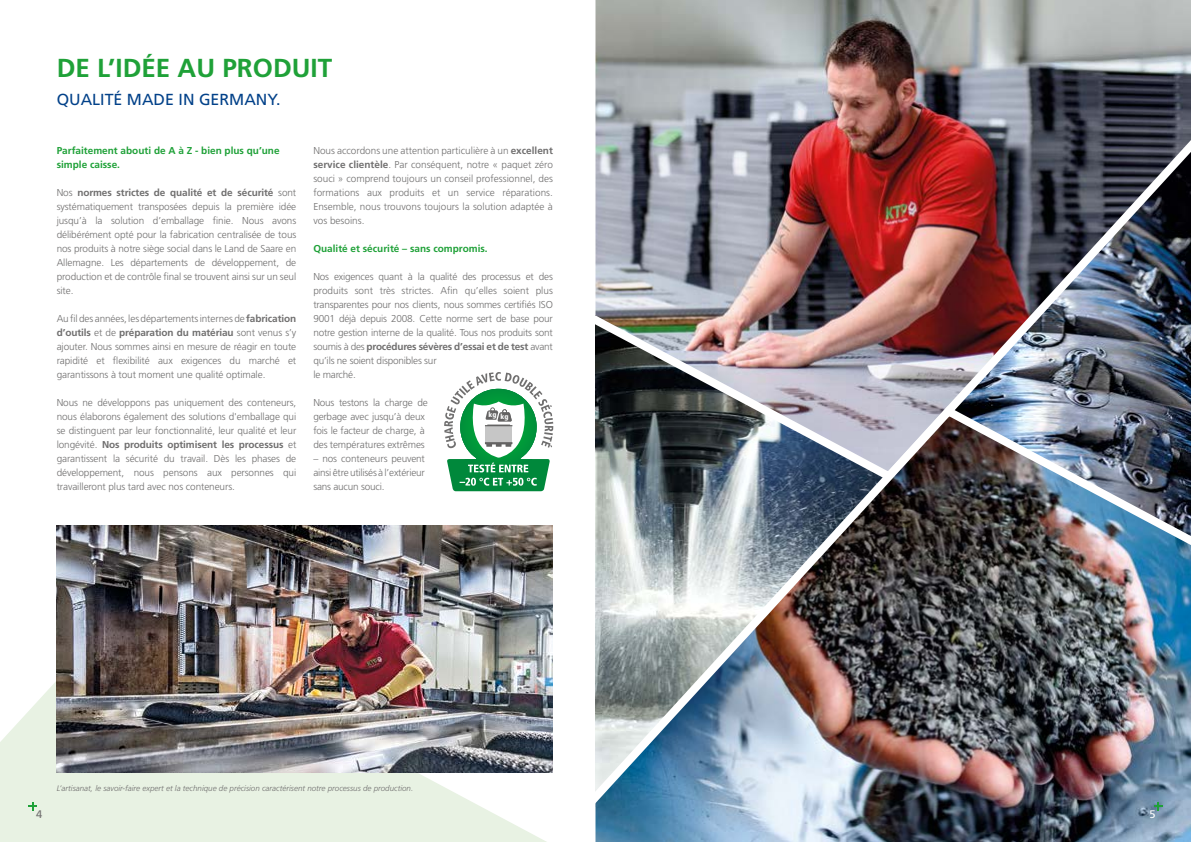
<style>
.page{position:relative;width:1191px;height:842px;background:#fff}
.page>*{position:absolute;margin:0;border:0;box-sizing:border-box;transform-origin:0 0}
.t1{font:700 26px "Frutiger LT Std";color:#1fa138}
.t2{font:16px "Frutiger LT Std";color:#024189}
.t3{font:11px "Frutiger LT Std";color:#706f6f}
.t4{font:11px "Frutiger LT Std";color:#fff}
.t5{font:300 10px/14px "Frutiger LT Std";letter-spacing:-.02em;color:#706f6f;text-align:justify}
.t6{font:700 10px/14px "Frutiger LT Std";color:#1fa138}
.t7{font:italic 300 8px "Frutiger LT Std";color:#706f6f}
.t8{font:900 condensed 7.1px "Frutiger LT Std";color:#fff}
.s1{font-weight:700}
</style>
<div class="page">
<svg style="left:0;top:613px;width:547px;height:229px;fill:#e8f2e3"></svg>
<img style="left:57px;top:525px;width:496px;height:248px">
<img style="left:595px;top:0;width:596px;height:401px">
<img style="left:595px;top:401px;width:596px;height:441px">
<svg style="left:444px;top:372px;width:109px;height:119px"></svg>
<svg style="left:28px;top:802px;width:9px;height:8px"></svg>
<svg style="left:1154px;top:802px;width:8px;height:8px"></svg>
<h1 class="t1" style="left:57px;top:53px;width:277px">DE L’IDÉE AU PRODUIT</h1>
<h2 class="t2" style="left:57px;top:90px;width:225px">QUALITÉ MADE IN GERMANY.</h2>
<p class="t6" style="left:57px;top:144px;width:224px">Parfaitement abouti de A à Z - bien plus qu’une simple caisse.</p>
<p class="t5" style="left:57px;top:186px;width:241px">Nos <span class="s1">normes strictes de qualité et de sécurité</span> sont systématiquement transposées depuis la première idée jusqu’à la solution d’emballage finie. Nous avons délibérément opté pour la fabrication centralisée de tous nos produits à notre siège social dans le Land de Saare en Allemagne. Les départements de développement, de production et de contrôle final se trouvent ainsi sur un seul site.</p>
<p class="t5" style="left:57px;top:312px;width:241px">Au fil des années, les départements internes de <span class="s1">fabrication d’outils</span> et de <span class="s1">préparation du matériau</span> sont venus s’y ajouter. Nous sommes ainsi en mesure de réagir en toute rapidité et flexibilité aux exigences du marché et garantissons à tout moment une qualité optimale.</p>
<p class="t5" style="left:57px;top:396px;width:241px">Nous ne développons pas uniquement des conteneurs, nous élaborons également des solutions d'emballage qui se distinguent par leur fonctionnalité, leur qualité et leur longévité. <span class="s1">Nos produits optimisent les processus</span> et garantissent la sécurité du travail. Dès les phases de développement, nous pensons aux personnes qui travailleront plus tard avec nos conteneurs.</p>
<p class="t5" style="left:313px;top:144px;width:241px">Nous accordons une attention particulière à un <span class="s1">excellent service clientèle</span>. Par conséquent, notre « paquet zéro souci » comprend toujours un conseil professionnel, des formations aux produits et un service réparations.<br>Ensemble, nous trouvons toujours la solution adaptée à vos besoins.</p>
<p class="t6" style="left:313px;top:242px;width:176px">Qualité et sécurité – sans compromis.</p>
<p class="t5" style="left:313px;top:270px;width:241px;text-align:left">Nos exigences quant à la qualité des processus et des produits sont très strictes. Afin qu’elles soient plus transparentes pour nos clients, nous sommes certifiés ISO 9001 déjà depuis 2008. Cette norme sert de base pour notre gestion interne de la qualité. Tous nos produits sont soumis à des <span class="s1">procédures sévères d’essai et de test</span> avant qu’ils ne soient disponibles sur<br>le marché.</p>
<p class="t5" style="left:313px;top:396px;width:116px;text-align:left">Nous testons la charge de gerbage avec jusqu’à deux fois le facteur de charge, à des températures extrêmes</p>
<p class="t5" style="left:313px;top:452px;width:113px">– nos conteneurs peuvent ainsi être utilisés à l’extérieur sans aucun souci.</p>
<p class="t8" style="left:488px;top:411px;width:21px">kg kg</p>
<p class="t7" style="left:57px;top:784px;width:358px">L’artisanat, le savoir-faire expert et la technique de précision caractérisent notre processus de production.</p>
<p class="t3" style="left:36px;top:807px;width:8px">4</p>
<p class="t4" style="left:1149px;top:807px;width:8px">5</p>
</div>
